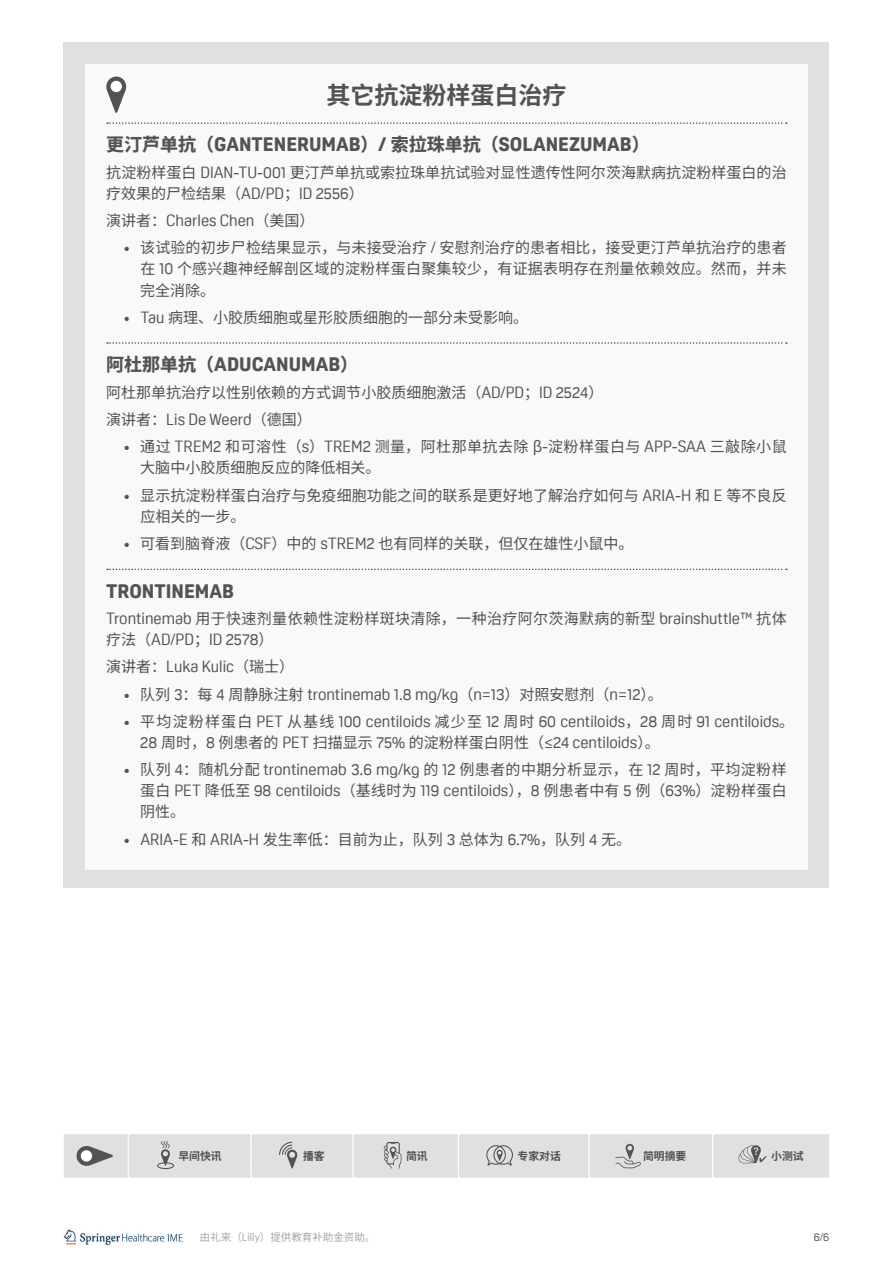
<style>
.page{position:relative;width:893px;height:1263px;background:#fff}
.page>*{position:absolute;margin:0;border:0;box-sizing:border-box;transform-origin:0 0}
.t1{font:700 24px "Noto Sans SC";color:#515455}
.t2{font:800 19.05px "Oscine";color:#515455}
.t3{font:15.9px/27.5px "Oscine";color:#515455}
.t4{font:15px/21px "Noto Sans SC";letter-spacing:.005em;color:#515455}
.t5{font:15px "Noto Sans SC";letter-spacing:.025em;color:#515455}
.t6{font:15px/21px "Noto Sans SC";letter-spacing:.03em;color:#515455}
.t7{font:11.1px "Oscine";color:#515455}
.t8{font:700 10.8px "Noto Sans SC";color:#515455}
.t9{font:10.5px "Noto Sans SC";color:#a8a9ad}
.s1{font-family:"Noto Sans SC";font-size:18px}
.s2{font-family:"Oscine";font-size:15.9px}
.s3{font-family:"Noto Sans SC";font-size:15px}
.s4{font-family:"Oscine";font-size:11.1px}
</style>
<div class="page">
<img style="left:64px;top:1229px;width:119px;height:17px">
<div style="left:64px;top:43px;width:765px;height:845px;background:#e0e1df"></div>
<div style="left:85px;top:64px;width:723px;height:806px;background:#f9f9f9"></div>
<svg style="left:107px;top:122px;width:680px;height:2px"></svg>
<svg style="left:107px;top:342px;width:680px;height:2px"></svg>
<svg style="left:107px;top:569px;width:680px;height:1px"></svg>
<svg style="left:106px;top:77px;width:21px;height:36px"></svg>
<div style="left:111px;top:81px;width:11px;height:11px;background:#fff;border-radius:50%"></div>
<svg style="left:64px;top:1134px;width:765px;height:44px;background:#dbdcda"></svg>
<h1 class="t1" style="left:326px;top:82px;width:242px">其它抗淀粉样蛋白治疗</h1>
<p class="t2" style="left:106px;top:134px;width:545px"><span class="s1">更汀芦单抗（</span>GANTENERUMAB<span class="s1">）</span>/ <span class="s1">索拉珠单抗（</span>SOLANEZUMAB<span class="s1">）</span></p>
<p class="t4" style="left:106px;top:162px;width:682px">抗淀粉样蛋白 <span class="s2">DIAN-TU-001</span> 更汀芦单抗或索拉珠单抗试验对显性遗传性阿尔茨海默病抗淀粉样蛋白的治疗效果的尸检结果（<span class="s2">AD/PD</span>；<span class="s2">ID 2556</span>）</p>
<p class="t3" style="left:106px;top:207px;width:210px"><span class="s3">演讲者：</span>Charles Chen<span class="s3">（美国）</span></p>
<p class="t4" style="left:140px;top:238px;width:648px;text-align:justify;text-indent:-17px"><span class="s2">•</span> 该试验的初步尸检结果显示，与未接受治疗 <span class="s2">/</span> 安慰剂治疗的患者相比，接受更汀芦单抗治疗的患者在 <span class="s2">10</span> 个感兴趣神经解剖区域的淀粉样蛋白聚集较少，有证据表明存在剂量依赖效应。然而，并未完全消除。</p>
<p class="t4" style="left:123px;top:307px;width:406px"><span class="s2">• Tau</span> 病理、小胶质细胞或星形胶质细胞的一部分未受影响。</p>
<p class="t2" style="left:106px;top:354px;width:253px"><span class="s1">阿杜那单抗（</span>ADUCANUMAB<span class="s1">）</span></p>
<p class="t4" style="left:106px;top:382px;width:499px">阿杜那单抗治疗以性别依赖的方式调节小胶质细胞激活（<span class="s2">AD/PD</span>；<span class="s2">ID 2524</span>）</p>
<p class="t3" style="left:106px;top:406px;width:207px"><span class="s3">演讲者：</span>Lis De Weerd<span class="s3">（德国）</span></p>
<p class="t6" style="left:140px;top:437px;width:648px;text-indent:-17px"><span class="s2">•</span> 通过 <span class="s2">TREM2</span> 和可溶性（<span class="s2">s</span>）<span class="s2">TREM2</span> 测量，阿杜那单抗去除 β<span class="s2">-</span>淀粉样蛋白与 <span class="s2">APP-SAA</span> 三敲除小鼠大脑中小胶质细胞反应的降低相关。</p>
<p class="t4" style="left:140px;top:485px;width:648px;text-indent:-17px"><span class="s2">•</span> 显示抗淀粉样蛋白治疗与免疫细胞功能之间的联系是更好地了解治疗如何与 <span class="s2">ARIA-H</span> 和 <span class="s2">E</span> 等不良反应相关的一步。</p>
<p class="t4" style="left:123px;top:533px;width:512px"><span class="s2">•</span> 可看到脑脊液（<span class="s2">CSF</span>）中的 <span class="s2">sTREM2</span> 也有同样的关联，但仅在雄性小鼠中。</p>
<p class="t2" style="left:106px;top:580px;width:129px">TRONTINEMAB</p>
<p class="t5" style="left:106px;top:610px;width:682px"><span class="s2">Trontinemab</span> 用于快速剂量依赖性淀粉样斑块清除，一种治疗阿尔茨海默病的新型 <span class="s2">brainshuttle™</span> 抗体</p>
<p class="t3" style="left:106px;top:626px;width:189px"><span class="s3">疗法（</span>AD/PD<span class="s3">；</span>ID 2578<span class="s3">）<br>演讲者：</span>Luka Kulic<span class="s3">（瑞士）</span></p>
<p class="t3" style="left:123px;top:680px;width:541px">• <span class="s3">队列</span> 3<span class="s3">：每</span> 4 <span class="s3">周静脉注射</span> trontinemab 1.8 mg/kg<span class="s3">（</span>n=13<span class="s3">）对照安慰剂（</span>n=12<span class="s3">）。</span></p>
<p class="t3" style="left:140px;top:711px;width:655px;line-height:21px;text-indent:-17px">• <span class="s3">平均淀粉样蛋白</span> PET <span class="s3">从基线</span> 100 centiloids <span class="s3">减少至</span> 12 <span class="s3">周时</span> 60 centiloids<span class="s3">，</span>28 <span class="s3">周时</span> 91 centiloids<span class="s3">。<br></span>28 <span class="s3">周时，</span>8 <span class="s3">例患者的</span> PET <span class="s3">扫描显示</span> 75% <span class="s3">的淀粉样蛋白阴性（</span>≤24 centiloids<span class="s3">）。</span></p>
<p class="t5" style="left:123px;top:761px;width:665px"><span class="s2">•</span> 队列 <span class="s2">4</span>：随机分配 <span class="s2">trontinemab 3.6 mg/kg</span> 的 <span class="s2">12</span> 例患者的中期分析显示，在 <span class="s2">12</span> 周时，平均淀粉样</p>
<p class="t3" style="left:140px;top:777px;width:648px"><span class="s3">蛋白</span> PET <span class="s3">降低至</span> 98 centiloids<span class="s3">（基线时为</span> 119 centiloids<span class="s3">），</span>8 <span class="s3">例患者中有</span> 5 <span class="s3">例（</span>63%<span class="s3">）淀粉样蛋白</span></p>
<p class="t4" style="left:140px;top:802px;width:46px">阴性。</p>
<p class="t4" style="left:123px;top:829px;width:509px"><span class="s2">• ARIA-E</span> 和 <span class="s2">ARIA-H</span> 发生率低：目前为止，队列 <span class="s2">3</span> 总体为 <span class="s2">6.7%</span>，队列 <span class="s2">4</span> 无。</p>
<p class="t8" style="left:178px;top:1150px;width:45px">早间快讯</p>
<p class="t8" style="left:303px;top:1150px;width:23px">播客</p>
<p class="t8" style="left:406px;top:1150px;width:23px">简讯</p>
<p class="t8" style="left:518px;top:1150px;width:45px">专家对话</p>
<p class="t8" style="left:643px;top:1150px;width:45px">简明摘要</p>
<p class="t8" style="left:771px;top:1150px;width:34px">小测试</p>
<p class="t9" style="left:200px;top:1231px;width:177px">由礼来（<span class="s4">Lilly</span>）提供教育补助金资助。</p>
<p class="t7" style="left:814px;top:1231px;width:17px">6/6</p>
</div>
